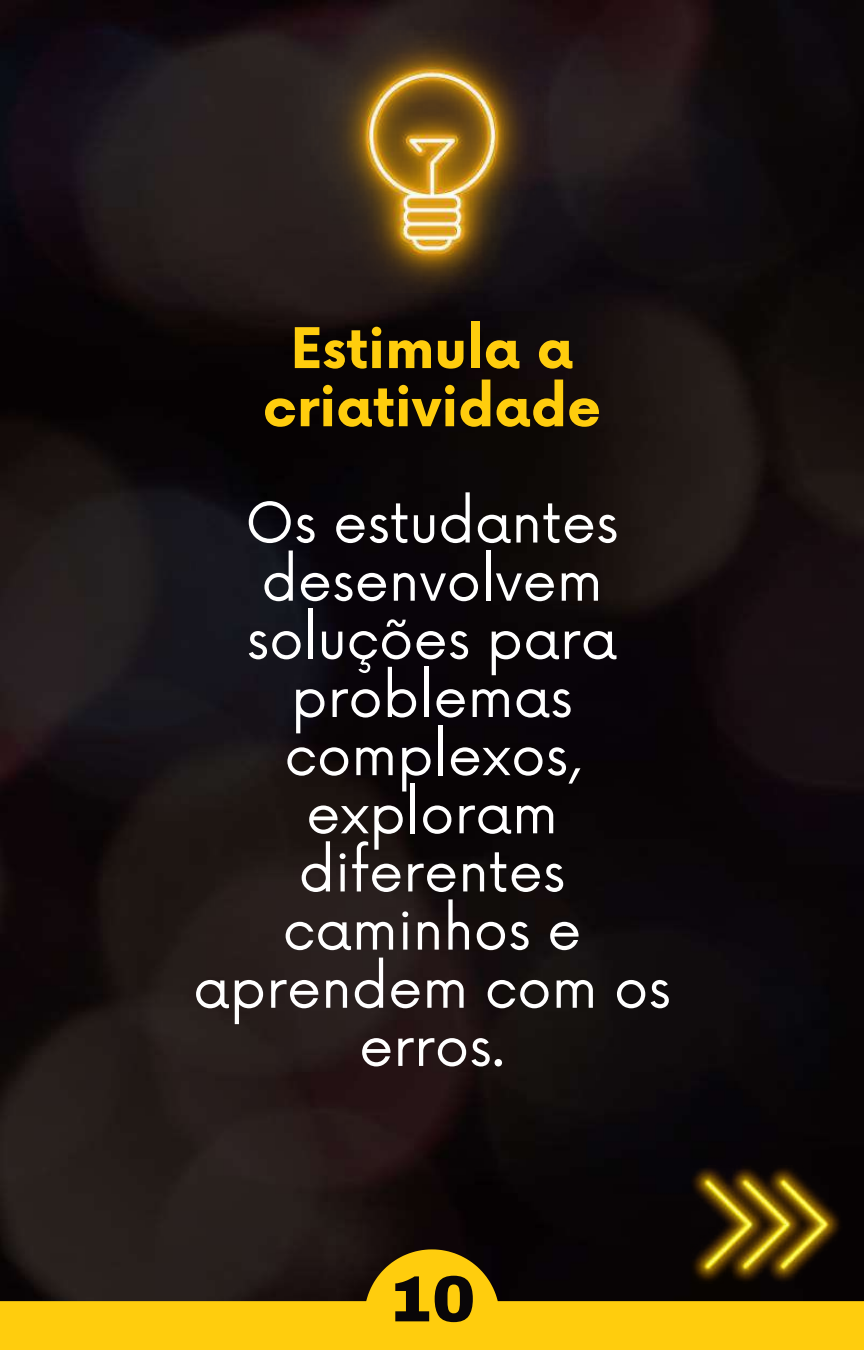
<style>
.page{position:relative;width:864px;height:1350px;background:#fff}
.page>*{position:absolute;margin:0;border:0;box-sizing:border-box;transform-origin:0 0}
.t1{font:900 65.25px "Archivo";color:#090608}
.t2{font:54.45px/58.1px "Now";color:#fff;text-align:center}
.t3{font:700 54.45px/58.1px "Now";color:#ffcd0d;text-align:center}
</style>
<div class="page">
<img style="left:0;top:0;width:864px;height:1249px">
<svg style="left:0;top:1249px;width:864px;height:101px"></svg>
<img style="left:307px;top:31px;width:250px;height:261px">
<img style="left:690px;top:1165px;width:152px;height:118px">
<p class="t3" style="left:263px;top:318px;width:340px">Estimula a criatividade</p>
<p class="t2" style="left:193px;top:490px;width:479px">Os estudantes desenvolvem soluções para problemas complexos, exploram diferentes caminhos e aprendem com os erros.</p>
<p class="t1" style="left:388px;top:1259px;width:89px">10</p>
</div>
